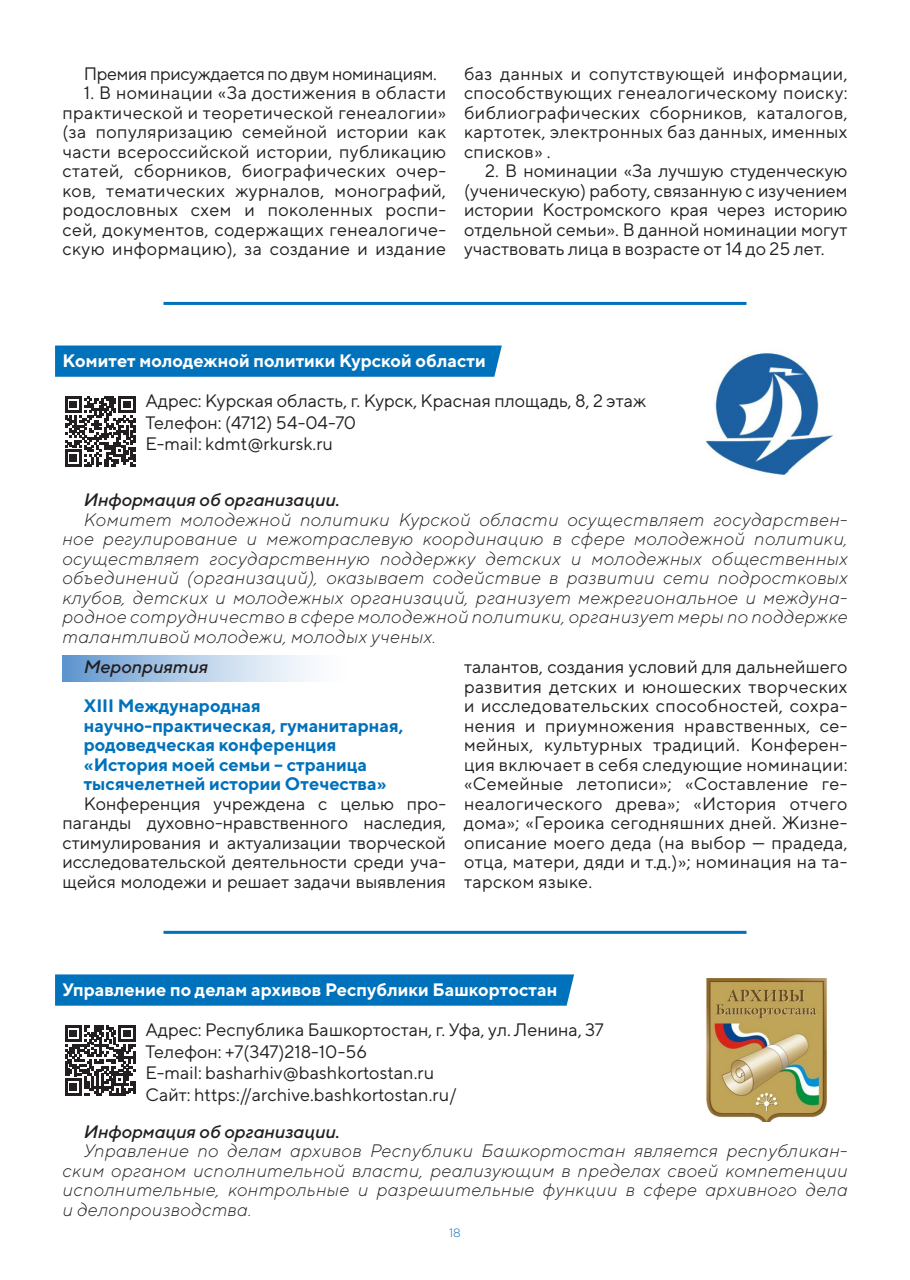
<style>
.page{position:relative;width:910px;height:1280px;background:#fff}
.page>*{position:absolute;margin:0;border:0;box-sizing:border-box;transform-origin:0 0}
.main{font:18px/19.5px "TT Norms";letter-spacing:.02em;color:#231f20;text-align:justify}
.Мероприятия{font:italic 300 18px/19.5px "TT Norms";letter-spacing:.02em;color:#231f20;text-align:justify}
.адрес{font:18px "TT Norms";color:#231f20}
.Название_мероприятия{font:700 18px "TT Norms";color:#0071bb}
.Название_организации{font:700 18px "TT Norms";color:#fff}
.Мероприятия-2{font:italic 500 18px "TT Norms";color:#231f20}
.main-2{font:18px "TT Norms";letter-spacing:-.02em;color:#231f20}
.t1{font:300 12px "Gotham Pro";color:#0071bb}
</style>
<div class="page">
<div style="left:63px;top:655px;width:286px;height:27px;background:linear-gradient(to right,#679bd1,#fff)"></div>
<svg style="left:55px;top:345px;width:447px;height:32px;background:#0775bd"></svg>
<svg style="left:55px;top:974px;width:519px;height:32px;background:#0775bd"></svg>
<img style="left:705px;top:353px;width:128px;height:123px">
<img style="left:706px;top:979px;width:121px;height:142px">
<svg style="left:65px;top:396px;width:71px;height:71px"></svg>
<svg style="left:65px;top:1025px;width:71px;height:71px"></svg>
<hr style="left:163px;top:302px;width:583px;height:3px;background:#0071bb">
<hr style="left:163px;top:931px;width:583px;height:3px;background:#0071bb">
<p class="main-2" style="left:84px;top:62px;width:355px">Премия присуждается по двум номинациям.</p>
<p class="main" style="left:63px;top:83px;width:385px;text-indent:21px">1. В номинации «За достижения в области практической и теоретической генеалогии» (за популяризацию семейной истории как части всероссийской истории, публикацию статей, сборников, биографических очер&shy;ков, тематических журналов, монографий, родословных схем и поколенных роспи&shy;сей, документов, содержащих генеалогиче&shy;скую информацию), за создание и издание</p>
<p class="main" style="left:464px;top:63px;width:385px">баз данных и сопутствующей информации, способствующих генеалогическому поиску: библиографических сборников, каталогов, картотек, электронных баз данных, именных списков» .</p>
<p class="main" style="left:464px;top:161px;width:385px;text-indent:21px">2. В номинации «За лучшую студенческую (ученическую) работу, связанную с изучением истории Костромского края через историю отдельной семьи». В данной номинации могут участвовать лица в возрасте от 14 до 25 лет.</p>
<p class="Название_организации" style="left:63px;top:349px;width:425px">Комитет молодежной политики Курской области</p>
<p class="адрес" style="left:145px;top:390px;width:502px">Адрес: Курская область, г. Курск, Красная площадь, 8, 2 этаж</p>
<p class="адрес" style="left:145px;top:411px;width:212px">Телефон: (4712) 54-04-70</p>
<p class="адрес" style="left:145px;top:433px;width:189px">E-mail: kdmt@rkursk.ru</p>
<p class="Мероприятия-2" style="left:84px;top:489px;width:258px">Информация об организации.</p>
<p class="Мероприятия" style="left:63px;top:509px;width:787px;text-indent:21px">Комитет молодежной политики Курской области осуществляет государствен&shy;ное регулирование и межотраслевую координацию в сфере молодежной политики, осуществляет государственную поддержку детских и молодежных общественных объединений (организаций), оказывает содействие в развитии сети подростковых клубов, детских и молодежных организаций, рганизует межрегиональное и междуна&shy;родное сотрудничество в сфере молодежной политики, организует меры по поддержке талантливой молодежи, молодых ученых.</p>
<p class="Мероприятия-2" style="left:84px;top:656px;width:126px">Мероприятия</p>
<p class="Название_мероприятия" style="left:84px;top:695px;width:179px">XIII Международная</p>
<p class="Название_мероприятия" style="left:84px;top:714px;width:321px">научно-практическая, гуманитарная,</p>
<p class="Название_мероприятия" style="left:84px;top:734px;width:254px">родоведческая конференция</p>
<p class="Название_мероприятия" style="left:84px;top:753px;width:285px">«История моей семьи – страница</p>
<p class="Название_мероприятия" style="left:84px;top:773px;width:304px">тысячелетней истории Отечества»</p>
<p class="main" style="left:63px;top:793px;width:385px;text-indent:21px">Конференция учреждена с целью про&shy;паганды духовно-нравственного наследия, стимулирования и актуализации творческой исследовательской деятельности среди уча&shy;щейся молодежи и решает задачи выявления</p>
<p class="main" style="left:464px;top:657px;width:385px">талантов, создания условий для дальнейшего развития детских и юношеских творческих и исследовательских способностей, сохра&shy;нения и приумножения нравственных, се&shy;мейных, культурных традиций. Конферен&shy;ция включает в себя следующие номинации: «Семейные летописи»; «Составление ге&shy;неалогического древа»; «История отчего дома»; «Героика сегодняшних дней. Жизне&shy;описание моего деда (на выбор — прадеда, отца, матери, дяди и т.д.)»; номинация на та&shy;тарском языке.</p>
<p class="Название_организации" style="left:63px;top:978px;width:496px">Управление по делам архивов Республики Башкортостан</p>
<p class="адрес" style="left:145px;top:1018px;width:460px">Адрес: Республика Башкортостан, г. Уфа, ул. Ленина, 37</p>
<p class="адрес" style="left:145px;top:1040px;width:223px">Телефон: +7(347)218-10-56</p>
<p class="адрес" style="left:145px;top:1062px;width:290px">E-mail: basharhiv@bashkortostan.ru</p>
<p class="адрес" style="left:145px;top:1083px;width:313px">Сайт: https://archive.bashkortostan.ru/</p>
<p class="Мероприятия-2" style="left:84px;top:1120px;width:258px">Информация об организации.</p>
<p class="Мероприятия" style="left:63px;top:1141px;width:787px;text-indent:21px">Управление по делам архивов Республики Башкортостан является республикан&shy;ским органом исполнительной власти, реализующим в пределах своей компетенции исполнительные, контрольные и разрешительные функции в сфере архивного дела и делопроизводства.</p>
<p class="t1" style="left:449px;top:1226px;width:13px">18</p>
</div>
